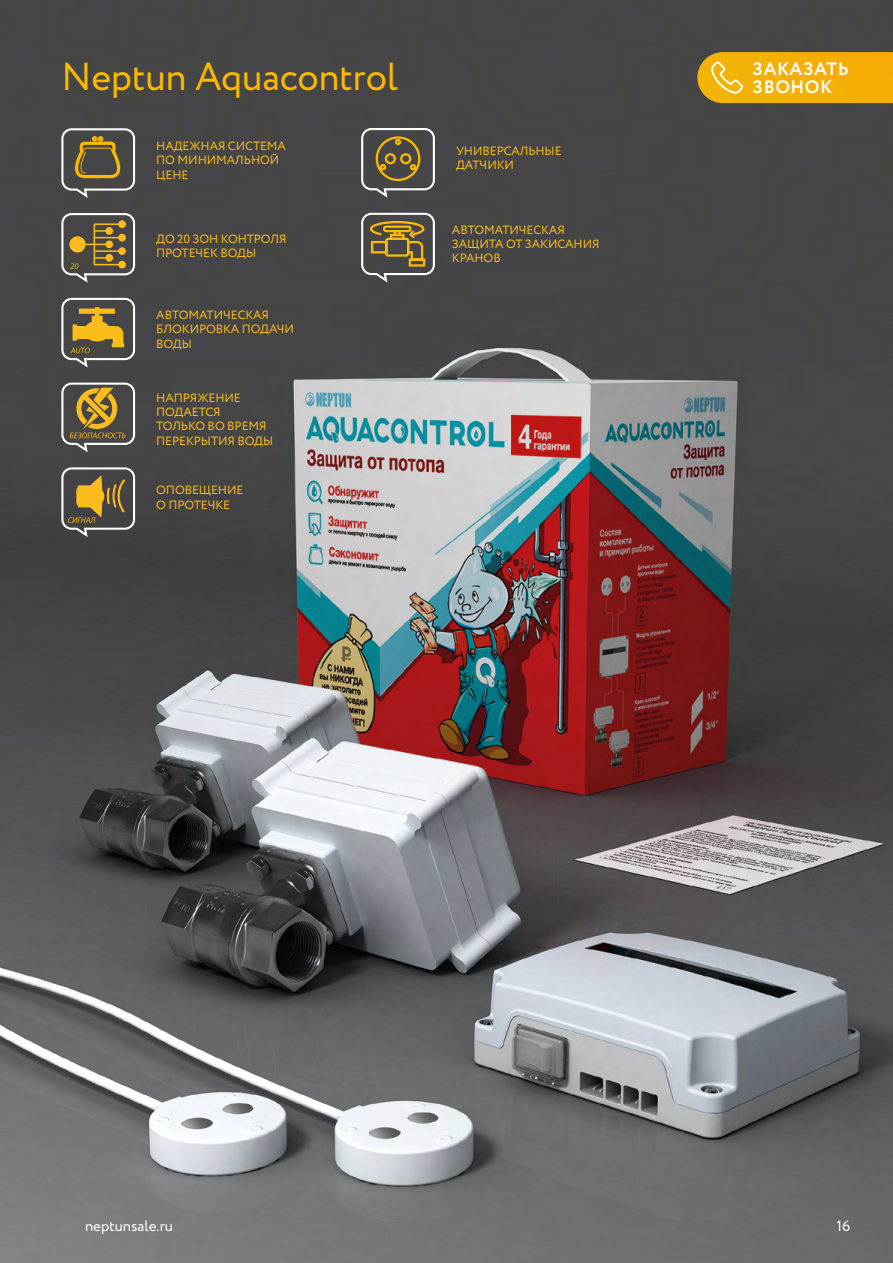
<style>
.page{position:relative;width:893px;height:1263px;background:#fff}
.page>*{position:absolute;margin:0;border:0;box-sizing:border-box;transform-origin:0 0}
.t1{font:39px "Circe";color:#fbba00}
.t2{font:700 18px/18px "Circe";letter-spacing:.03em;color:#fff}
.t3{font:15px "Circe";color:#fff}
.t4{font:12px/14.4px "Circe";letter-spacing:-.005em;color:#fbbd1b}
</style>
<div class="page">
<img style="left:0;top:0;width:893px;height:1263px">
<svg style="left:60px;top:466px;width:76px;height:73px;background:#72684f"></svg>
<svg style="left:60px;top:297px;width:76px;height:73px;background:#7d704e"></svg>
<svg style="left:60px;top:382px;width:76px;height:72px;background:#796d4f"></svg>
<svg style="left:60px;top:212px;width:76px;height:73px;background:#716851"></svg>
<svg style="left:360px;top:127px;width:76px;height:73px;background:#676152"></svg>
<div style="left:400px;top:153px;width:11px;height:11px;border:2px solid #fbba00;border-radius:50%"></div>
<svg style="left:60px;top:127px;width:76px;height:73px;background:#696251"></svg>
<svg style="left:360px;top:212px;width:76px;height:73px;background:#72684f"></svg>
<svg style="left:697px;top:52px;width:196px;height:51px;background:#eead0d"></svg>
<h1 class="t1" style="left:61px;top:50px;width:338px">Neptun Aquacontrol</h1>
<p class="t4" style="left:156px;top:139px;width:131px">НАДЕЖНАЯ СИСТЕМА<br>ПО МИНИМАЛЬНОЙ<br>ЦЕНЕ</p>
<p class="t4" style="left:156px;top:232px;width:132px">ДО 20 ЗОН КОНТРОЛЯ<br>ПРОТЕЧЕК ВОДЫ</p>
<p class="t4" style="left:156px;top:308px;width:139px">АВТОМАТИЧЕСКАЯ<br>БЛОКИРОВКА ПОДАЧИ<br>ВОДЫ</p>
<p class="t4" style="left:156px;top:391px;width:119px">НАПРЯЖЕНИЕ<br>ПОДАЕТСЯ<br>ТОЛЬКО ВО ВРЕМЯ<br>ПЕРЕКРЫТИЯ ВОДЫ</p>
<p class="t4" style="left:156px;top:483px;width:89px">ОПОВЕЩЕНИЕ<br>О ПРОТЕЧКЕ</p>
<p class="t4" style="left:456px;top:144px;width:107px">УНИВЕРСАЛЬНЫЕ<br>ДАТЧИКИ</p>
<p class="t4" style="left:452px;top:223px;width:149px">АВТОМАТИЧЕСКАЯ<br>ЗАЩИТА ОТ ЗАКИСАНИЯ<br>КРАНОВ</p>
<h2 class="t2" style="left:753px;top:61px;width:98px">ЗАКАЗАТЬ<br>ЗВОНОК</h2>
<p class="t3" style="left:85px;top:1216px;width:89px">neptunsale.ru</p>
<p class="t3" style="left:836px;top:1216px;width:15px">16</p>
</div>
